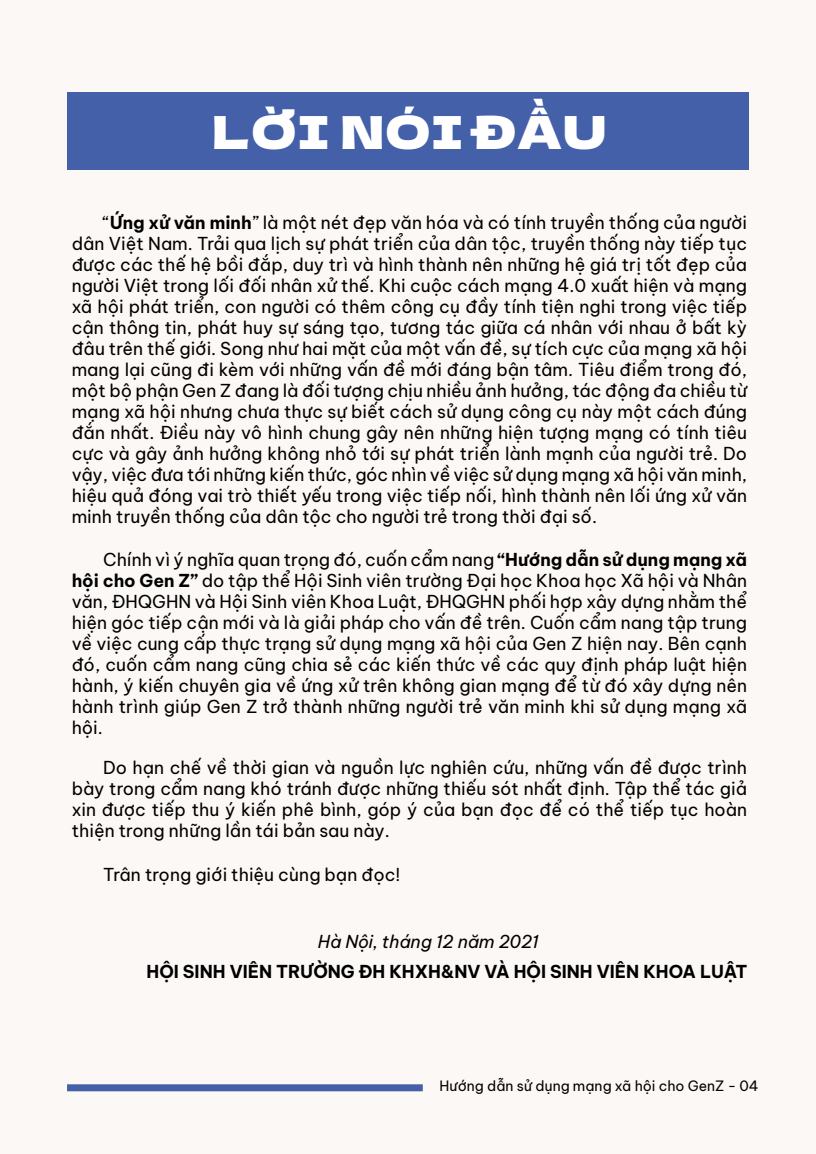
<style>
.page{position:relative;width:816px;height:1154px;background:#fcf8f5}
.page>*{position:absolute;margin:0;border:0;box-sizing:border-box;transform-origin:0 0}
.t1{font:45.32px "Dela Gothic One";letter-spacing:.025em;color:#fff;scale:1.04 1}
.t2{font:17.5px/21px "Be Vietnam Pro";color:#000;text-align:justify}
.t3{font:700 17.5px "Be Vietnam Pro";color:#000}
.t4{font:italic 17.5px "Be Vietnam Pro";color:#000}
.t5{font:14px "Be Vietnam Pro";color:#000}
.s1{font-weight:700}
</style>
<div class="page">
<div style="left:67px;top:1084px;width:356px;height:7px;background:#4460a9"></div>
<div style="left:67px;top:92px;width:681px;height:77px;background:#4460a9"></div>
<h1 class="t1" style="left:212px;top:97px;width:380px">LỜI NÓI ĐẦU</h1>
<p class="t2" style="left:72px;top:210px;width:677px;text-indent:32px">“<span class="s1">Ứng xử văn minh</span>” là một nét đẹp văn hóa và có tính truyền thống của người dân Việt Nam. Trải qua lịch sự phát triển của dân tộc, truyền thống này tiếp tục được các thế hệ bồi đắp, duy trì và hình thành nên những hệ giá trị tốt đẹp của người Việt trong lối đối nhân xử thế. Khi cuộc cách mạng 4.0 xuất hiện và mạng xã hội phát triển, con người có thêm công cụ đầy tính tiện nghi trong việc tiếp cận thông tin, phát huy sự sáng tạo, tương tác giữa cá nhân với nhau ở bất kỳ đâu trên thế giới. Song như hai mặt của một vấn đề, sự tích cực của mạng xã hội mang lại cũng đi kèm với những vấn đề mới đáng bận tâm. Tiêu điểm trong đó, một bộ phận Gen Z đang là đối tượng chịu nhiều ảnh hưởng, tác động đa chiều từ mạng xã hội nhưng chưa thực sự biết cách sử dụng công cụ này một cách đúng đắn nhất. Điều này vô hình chung gây nên những hiện tượng mạng có tính tiêu cực và gây ảnh hưởng không nhỏ tới sự phát triển lành mạnh của người trẻ. Do vậy, việc đưa tới những kiến thức, góc nhìn về việc sử dụng mạng xã hội văn minh, hiệu quả đóng vai trò thiết yếu trong việc tiếp nối, hình thành nên lối ứng xử văn minh truyền thống của dân tộc cho người trẻ trong thời đại số.</p>
<p class="t2" style="left:72px;top:547px;width:677px;text-indent:32px">Chính vì ý nghĩa quan trọng đó, cuốn cẩm nang <span class="s1">“Hướng dẫn sử dụng mạng xã hội cho Gen Z”</span> do tập thể Hội Sinh viên trường Đại học Khoa học Xã hội và Nhân văn, ĐHQGHN và Hội Sinh viên Khoa Luật, ĐHQGHN phối hợp xây dựng nhằm thể hiện góc tiếp cận mới và là giải pháp cho vấn đề trên. Cuốn cẩm nang tập trung về việc cung cấp thực trạng sử dụng mạng xã hội của Gen Z hiện nay. Bên cạnh đó, cuốn cẩm nang cũng chia sẻ các kiến thức về các quy định pháp luật hiện hành, ý kiến chuyên gia về ứng xử trên không gian mạng để từ đó xây dựng nên hành trình giúp Gen Z trở thành những người trẻ văn minh khi sử dụng mạng xã hội.</p>
<p class="t2" style="left:72px;top:755px;width:677px;text-indent:32px">Do hạn chế về thời gian và nguồn lực nghiên cứu, những vấn đề được trình bày trong cẩm nang khó tránh được những thiếu sót nhất định. Tập thể tác giả xin được tiếp thu ý kiến phê bình, góp ý của bạn đọc để có thể tiếp tục hoàn thiện trong những lần tái bản sau này.</p>
<p class="t2" style="left:103px;top:862px;width:299px">Trân trọng giới thiệu cùng bạn đọc!</p>
<p class="t4" style="left:318px;top:925px;width:222px">Hà Nội, tháng 12 năm 2021</p>
<p class="t3" style="left:147px;top:956px;width:602px">HỘI SINH VIÊN TRƯỜNG ĐH KHXH&amp;NV VÀ HỘI SINH VIÊN KHOA LUẬT</p>
<p class="t5" style="left:439px;top:1074px;width:321px">Hướng dẫn sử dụng mạng xã hội cho GenZ - 04</p>
</div>
